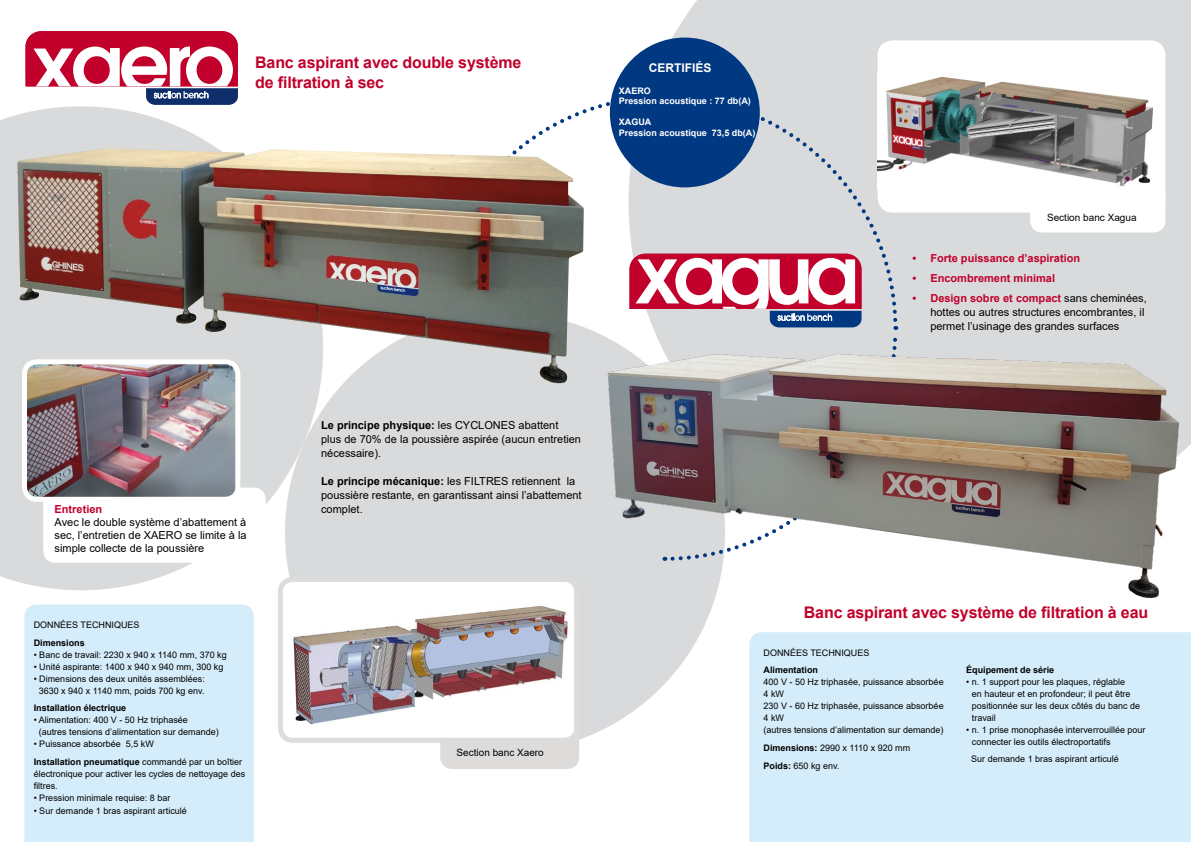
<style>
.page{position:relative;width:1191px;height:842px;background:#fff}
.page>*{position:absolute;margin:0;border:0;box-sizing:border-box;transform-origin:0 0}
.t1{font:700 16px/19.2px "Arial";letter-spacing:-.01em;color:#c1002b}
.t2{font:700 12px "Arial";color:#fff}
.t3{font:11px/14px "Arial";color:#000}
.t4{font:700 11px "Arial";color:#c1002b}
.t5{font:10px "Arial";color:#000}
.t6{font:9px/12px "Arial";color:#000}
.t7{font:700 9px/10.8px "Arial";color:#fff}
.t8{font:700 9px "Arial";color:#000}
.s1{font-weight:700}
.s2{font-weight:700;color:#c1002b}
</style>
<div class="page">
<svg style="left:0;top:106px;width:323px;height:484px;fill:#d9dadb"></svg>
<div style="left:285px;top:313px;width:440px;height:439px;background:#d9dadb;border-radius:50%"></div>
<div style="left:628px;top:0;width:563px;height:291px;background:#d9dadb"></div>
<div style="left:440px;top:723px;width:139px;height:46px;background:#dddcdb;border-radius:12px"></div>
<div style="left:280px;top:579px;width:296px;height:161px;background:#fff;border-radius:12px"></div>
<div style="left:278px;top:577px;width:301px;height:166px;border:5px solid #dddcdb;border-radius:12px"></div>
<div style="left:880px;top:43px;width:283px;height:167px;background:#fff;border-radius:12px"></div>
<div style="left:877px;top:40px;width:288px;height:173px;border:5px solid #fff;border-radius:12px"></div>
<img style="left:877px;top:73px;width:276px;height:114px">
<div style="left:43px;top:488px;width:223px;height:75px;background:#fff;border-radius:12px"></div>
<img style="left:28px;top:384px;width:206px;height:112px">
<div style="left:22px;top:359px;width:218px;height:143px;border:5px solid #fff;border-radius:12px"></div>
<img style="left:293px;top:606px;width:275px;height:119px">
<div style="left:1030px;top:187px;width:135px;height:45px;background:#fff;border-radius:12px"></div>
<svg style="left:26px;top:31px;width:212px;height:74px"></svg>
<div style="left:24px;top:604px;width:230px;height:238px;background:#d5edfa"></div>
<div style="left:749px;top:632px;width:442px;height:210px;background:#d5edfa"></div>
<svg style="left:664px;top:93px;width:235px;height:198px;background:#d8c4ca"></svg>
<svg style="left:518px;top:95px;width:142px;height:196px"></svg>
<img style="left:17px;top:148px;width:567px;height:236px">
<div style="left:610px;top:38px;width:150px;height:149px;background:#003882;border-radius:50%"></div>
<img style="left:577px;top:291px;width:614px;height:311px">
<h1 class="t1" style="left:255px;top:53px;width:268px">Banc aspirant avec double système de filtration à sec</h1>
<p class="t4" style="left:55px;top:501px;width:49px">Entretien</p>
<p class="t3" style="left:55px;top:515px;width:193px;line-height:13.2px;text-align:justify">Avec le double système d’abattement à sec, l’entretien de XAERO se limite à la simple collecte de la poussière</p>
<p class="t6" style="left:34px;top:619px;width:107px">DONNÉES TECHNIQUES</p>
<p class="t8" style="left:34px;top:636px;width:53px">Dimensions</p>
<p class="t6" style="left:34px;top:648px;width:195px">• Banc de travail: 2230 x 940 x 1140 mm, 370 kg</p>
<p class="t6" style="left:34px;top:660px;width:191px">• Unité aspirante: 1400 x 940 x 940 mm, 300 kg</p>
<p class="t6" style="left:34px;top:672px;width:173px;text-align:center">• Dimensions des deux unités assemblées:<br>3630 x 940 x 1140 mm, poids 700 kg env.</p>
<p class="t8" style="left:34px;top:702px;width:94px">Installation électrique</p>
<p class="t6" style="left:39px;top:714px;width:182px;text-indent:-5px">• Alimentation: 400 V - 50 Hz triphasée<br>(autres tensions d’alimentation sur demande)</p>
<p class="t6" style="left:34px;top:735px;width:210px;line-height:17.7px">• Puissance absorbée 5,5 kW<br><span class="s1">Installation pneumatique</span> commandé par un boîtier</p>
<p class="t6" style="left:34px;top:768px;width:213px">électronique pour activer les cycles de nettoyage des filtres.</p>
<p class="t6" style="left:34px;top:792px;width:138px">• Pression minimale requise: 8 bar</p>
<p class="t6" style="left:34px;top:805px;width:155px">• Sur demande 1 bras aspirant articulé</p>
<p class="t3" style="left:321px;top:418px;width:261px"><span class="s1">Le principe physique:</span> les CYCLONES abattent plus de 70% de la poussière aspirée (aucun entretien nécessaire).</p>
<p class="t3" style="left:321px;top:474px;width:262px"><span class="s1">Le principe mécanique:</span> les FILTRES retiennent la poussière restante, en garantissant ainsi l’abattement complet.</p>
<p class="t5" style="left:456px;top:745px;width:89px">Section banc Xaero</p>
<h2 class="t2" style="left:649px;top:59px;width:64px">CERTIFIÉS</h2>
<p class="t7" style="left:619px;top:85px;width:134px">XAERO<br>Pression acoustique : 77 db(A)</p>
<p class="t7" style="left:619px;top:117px;width:138px">XAGUA<br>Pression acoustique 73,5 db(A)</p>
<p class="t5" style="left:1047px;top:210px;width:91px">Section banc Xagua</p>
<p class="t4" style="left:912px;top:251px;width:169px">• Forte puissance d’aspiration</p>
<p class="t4" style="left:912px;top:270px;width:144px">• Encombrement minimal</p>
<p class="t3" style="left:930px;top:291px;width:218px;text-indent:-18px"><span class="s2">• Design sobre et compact</span> sans cheminées, hottes ou autres structures encombrantes, il permet l’usinage des grandes surfaces</p>
<h1 class="t1" style="left:804px;top:603px;width:346px">Banc aspirant avec système de filtration à eau</h1>
<p class="t6" style="left:763px;top:646px;width:107px">DONNÉES TECHNIQUES</p>
<p class="t8" style="left:763px;top:664px;width:56px">Alimentation</p>
<p class="t6" style="left:763px;top:676px;width:182px">400 V - 50 Hz triphasée, puissance absorbée<br>4 kW<br>230 V - 60 Hz triphasée, puissance absorbée<br>4 kW<br>(autres tensions d’alimentation sur demande)</p>
<p class="t6" style="left:763px;top:739px;width:148px;line-height:17.7px"><span class="s1">Dimensions:</span> 2990 x 1110 x 920 mm<br><span class="s1">Poids:</span> 650 kg env.</p>
<p class="t8" style="left:966px;top:664px;width:90px">Équipement de série</p>
<p class="t6" style="left:972px;top:676px;width:170px;text-indent:-6px">• n. 1 support pour les plaques, réglable<br>en hauteur et en profondeur; il peut être positionnée sur les deux côtés du banc de travail</p>
<p class="t6" style="left:972px;top:724px;width:175px;text-indent:-6px">• n. 1 prise monophasée interverrouillée pour connecter les outils électroportatifs</p>
<p class="t6" style="left:971px;top:752px;width:149px">Sur demande 1 bras aspirant articulé</p>
</div>
